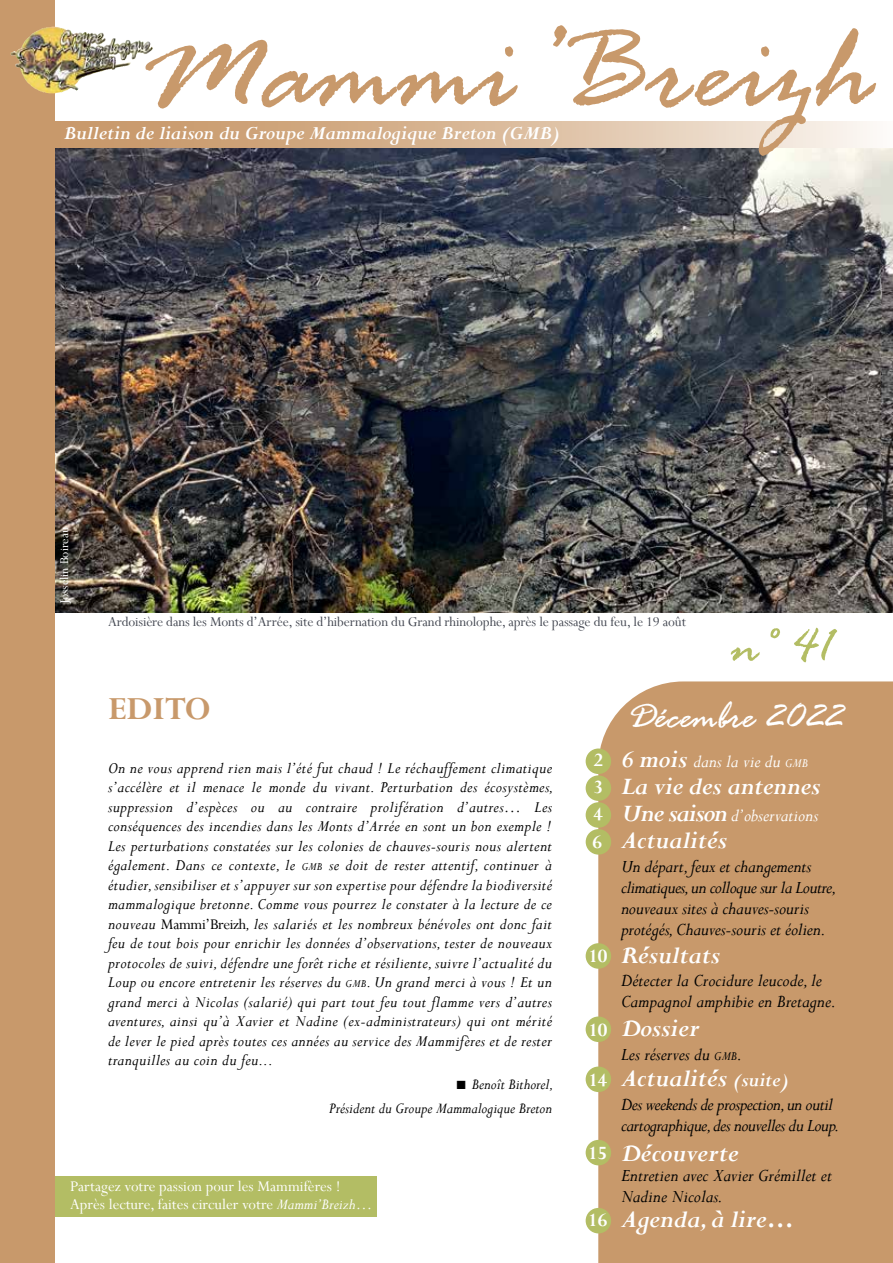
<style>
.page{position:relative;width:893px;height:1263px;background:#fff}
.page>*{position:absolute;margin:0;border:0;box-sizing:border-box;transform-origin:0 0}
.t1{font:italic 129px "Rage";color:#c8996b}
.t2{font:italic 54px "Rage";color:#b3bd64}
.t3{font:italic 40.5px "Rage";letter-spacing:-.02em;color:#fff}
.t4{font:700 36px "Perpetua";color:#c8996b}
.t5{font:italic 700 27px "Perpetua";color:#fff}
.t6{font:italic 700 21px "Perpetua";color:#fff}
.t7{font:700 21px/26.8px "Perpetua";color:#fff}
.t8{font:italic 19.5px/21px "Perpetua";letter-spacing:-.01em;color:#000}
.t9{font:italic 19.5px/21px "Perpetua";letter-spacing:-.03em;color:#000}
.t10{font:italic 19.5px "Perpetua";color:#fff}
.t11{font:italic 17.25px/19.5px "Perpetua";letter-spacing:.02em;color:#000;text-align:justify}
.t12{font:16.5px/18px "Perpetua";color:#fff}
.t13{font:italic 16.5px/23.7px "Perpetua";color:#000;text-align:right}
.t14{font:15px "Perpetua";letter-spacing:-.01em;color:#444852}
.t15{font:13.5px "Perpetua";color:#fff}
.s1{font-size:12.15px}
.s2{font-style:normal;font-size:16.5px}
.s3{font-family:"Times New Roman";font-style:normal;font-size:18px}
.s4{font-weight:700;font-size:27px}
.s5{font-size:13.65px}
.s6{font-style:normal;font-size:21px}
.s7{font-style:inherit}
.s8{font-size:21px}
.s9{font-style:italic}
</style>
<div class="page">
<img style="left:54px;top:147px;width:839px;height:465px">
<div style="left:40px;top:1177px;width:337px;height:40px;background:#b3bd64"></div>
<div style="left:598px;top:681px;width:295px;height:582px;background:#c8996b"></div>
<div style="left:586px;top:748px;width:25px;height:26px;background:#b3bd64;border-radius:50%"></div>
<div style="left:586px;top:1208px;width:25px;height:25px;background:#b3bd64;border-radius:50%"></div>
<div style="left:586px;top:943px;width:25px;height:26px;background:#b3bd64;border-radius:50%"></div>
<div style="left:586px;top:1140px;width:25px;height:25px;background:#b3bd64;border-radius:50%"></div>
<svg style="left:54px;top:122px;width:819px;height:25px;background:#dbbc9e"></svg>
<div style="left:586px;top:775px;width:25px;height:26px;background:#b3bd64;border-radius:50%"></div>
<div style="left:586px;top:802px;width:25px;height:26px;background:#b3bd64;border-radius:50%"></div>
<div style="left:586px;top:829px;width:25px;height:26px;background:#b3bd64;border-radius:50%"></div>
<div style="left:0;top:0;width:54px;height:1263px;background:#c8996b"></div>
<img style="left:11px;top:27px;width:142px;height:66px">
<div style="left:586px;top:1066px;width:25px;height:26px;background:#b3bd64;border-radius:50%"></div>
<div style="left:586px;top:1016px;width:25px;height:26px;background:#b3bd64;border-radius:50%"></div>
<h1 class="t1" style="left:142px;top:2px;width:732px">Mammi’Breizh</h1>
<p class="t6" style="left:64px;top:120px;width:498px">Bulletin de liaison du Groupe Mammalogique Breton (GMB)</p>
<p class="t15" style="left:56px;top:604px;width:79px;rotate:-90deg">Josselin Boireau</p>
<p class="t14" style="left:108px;top:612px;width:580px">Ardoisière dans les Monts d’Arrée, site d’hibernation du Grand rhinolophe, après le passage du feu, le 19 août</p>
<h2 class="t2" style="left:731px;top:617px;width:100px">n° 41</h2>
<h3 class="t4" style="left:108px;top:686px;width:104px">EDITO</h3>
<p class="t11" style="left:108px;top:757px;width:447px">On ne vous apprend rien mais l’été fut chaud ! Le réchauffement climatique s’accélère et il menace le monde du vivant. Perturbation des écosystèmes, suppression d’espèces ou au contraire prolifération d’autres… Les conséquences des incendies dans les Monts d’Arrée en sont un bon exemple !<br>Les perturbations constatées sur les colonies de chauves-souris nous alertent également. Dans ce contexte, le <span class="s1">gmb</span> se doit de rester attentif, continuer à étudier, sensibiliser et s’appuyer sur son expertise pour défendre la biodiversité mammalogique bretonne. Comme vous pourrez le constater à la lecture de ce nouveau <span class="s2">Mammi’Breizh</span>, les salariés et les nombreux bénévoles ont donc fait feu de tout bois pour enrichir les données d’observations, tester de nouveaux protocoles de suivi, défendre une forêt riche et résiliente, suivre l’actualité du Loup ou encore entretenir les réserves du <span class="s1">gmb</span>. Un grand merci à vous ! Et un grand merci à Nicolas (salarié) qui part tout feu tout flamme vers d’autres aventures, ainsi qu’à Xavier et Nadine (ex-administrateurs) qui ont mérité de lever le pied après toutes ces années au service des Mammifères et de rester tranquilles au coin du feu...</p>
<p class="t13" style="left:329px;top:1072px;width:226px"><span class="s3">■</span> Benoît Bithorel,<br>Président du Groupe Mammalogique Breton</p>
<p class="t7" style="left:593px;top:746px;width:11px">2</p>
<p class="t7" style="left:593px;top:773px;width:11px">3<br>4</p>
<p class="t7" style="left:593px;top:828px;width:11px">6</p>
<p class="t7" style="left:588px;top:942px;width:21px">10</p>
<h3 class="t3" style="left:627px;top:695px;width:216px">Décembre 2022</h3>
<p class="t10" style="left:621px;top:749px;width:188px"><span class="s4">6 mois</span> dans la vie du <span class="s5">gmb</span></p>
<h3 class="t5" style="left:621px;top:769px;width:201px">La vie des antennes</h3>
<p class="t10" style="left:621px;top:803px;width:199px"><span class="s4">Une saison</span> d’observations</p>
<h3 class="t5" style="left:621px;top:823px;width:107px">Actualités</h3>
<p class="t8" style="left:621px;top:855px;width:217px">Un départ, feux et changements climatiques, un colloque sur la Loutre, nouveaux sites à chauves-souris protégés, Chauves-souris et éolien.</p>
<h3 class="t5" style="left:621px;top:938px;width:100px">Résultats</h3>
<p class="t8" style="left:621px;top:969px;width:217px">Détecter la Crocidure leucode, le<br>Campagnol amphibie en Bretagne.</p>
<h3 class="t5" style="left:588px;top:1011px;width:113px"><span class="s6">10</span> Dossier</h3>
<p class="t8" style="left:621px;top:1043px;width:123px">Les réserves du <span class="s5">gmb</span><span class="s7">.</span></p>
<h3 class="t5" style="left:588px;top:1061px;width:202px"><span class="s6">14</span> Actualités <span class="s8">(suite)</span></h3>
<p class="t9" style="left:621px;top:1093px;width:220px">Des weekends de prospection, un outil cartographique, des nouvelles du Loup.</p>
<p class="t7" style="left:588px;top:1139px;width:21px">15</p>
<h3 class="t5" style="left:621px;top:1136px;width:119px">Découverte</h3>
<p class="t12" style="left:70px;top:1177px;width:304px">Partagez votre passion pour les Mammifères !<br>Après lecture, faites circuler votre <span class="s9">Mammi’Breizh…</span></p>
<p class="t7" style="left:588px;top:1206px;width:21px">16</p>
<p class="t8" style="left:621px;top:1164px;width:213px">Entretien avec Xavier Grémillet et<br>Nadine Nicolas.</p>
<h3 class="t5" style="left:621px;top:1202px;width:174px">Agenda, à lire…</h3>
</div>
